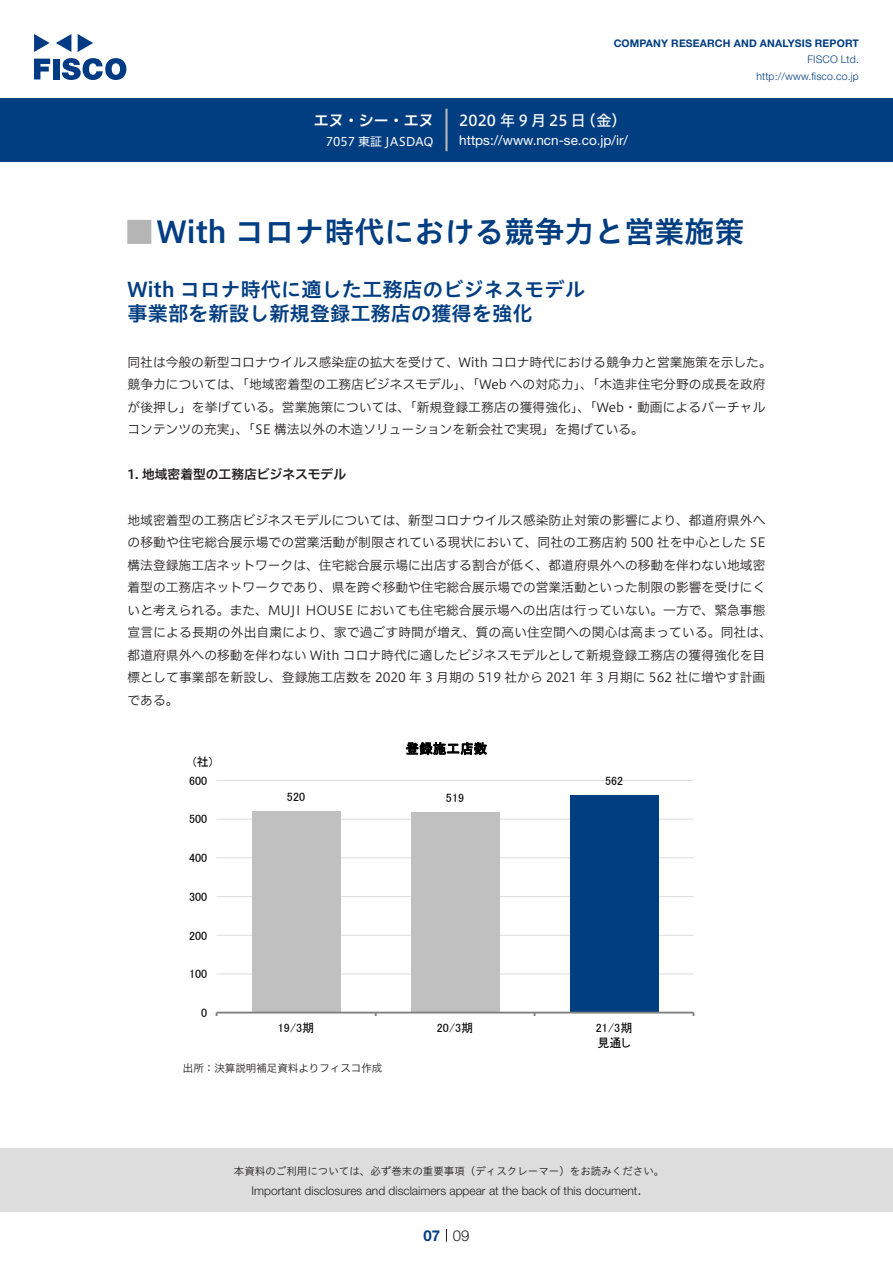
<style>
.page{position:relative;width:893px;height:1263px;background:#fff}
.page>*{position:absolute;margin:0;border:0;box-sizing:border-box;transform-origin:0 0}
.t1{font:30px "Hiragino UD Sans Std N W6";color:#003d81}
.t2{font:700 24px "Koz Go Pro";color:#b5b5b6}
.t3{font:20.25px/24px "Hiragino UD Sans Std W6";color:#003d81}
.t4{font:15px "Hiragino UD Sans F Std N W5";letter-spacing:.21em;color:#fff}
.t5{font:15px "Hiragino UD Sans F Std N W6";color:#fff}
.t6{font:300 15px "Helvetica Neue LT Std";color:#231f20}
.t7{font:700 15px "Helvetica Neue LT Std";color:#003d81}
.t8{font:13.5px "Helvetica Neue LT Std";color:#fff}
.t9{font:13.5px "MS P Gothic";letter-spacing:.01em;color:#000}
.t10{font:12.75px/22.5px "Hiragino UD Sans F Std N W3";color:#231f20}
.t11{font:12.75px "Hiragino UD Sans F Std N W6";color:#231f20}
.t12{font:12.15px "MS P Gothic";color:#000}
.t13{font:300 12px "Helvetica Neue LT Std";color:#231f20}
.t14{font:12px "MS P Gothic";letter-spacing:.005em;color:#000}
.t15{font:12px "Hiragino UD Sans F Std N W4";color:#fff}
.t16{font:10.5px "Hiragino UD Sans Std W3";color:#231f20}
.t17{font:700 10.5px "Helvetica Neue LT Std";letter-spacing:.015em;color:#003d81}
.t18{font:300 10.5px/16.5px "Helvetica Neue LT Std";letter-spacing:.015em;color:#003d81;text-align:right}
.t19{font:10.5px "Hiragino UD Sans F Std N W3";color:#231f20}
</style>
<div class="page">
<div style="left:0;top:1148px;width:893px;height:64px;background:#ddd"></div>
<svg style="left:34px;top:59px;width:16px;height:20px"></svg>
<div style="left:53px;top:59px;width:6px;height:20px;background:#003a83"></div>
<svg style="left:62px;top:58px;width:64px;height:22px"></svg>
<svg style="left:34px;top:34px;width:16px;height:18px"></svg>
<svg style="left:78px;top:34px;width:15px;height:18px"></svg>
<svg style="left:56px;top:34px;width:15px;height:18px"></svg>
<div style="left:0;top:98px;width:893px;height:64px;background:#003d81"></div>
<hr style="left:445px;top:109px;width:3px;height:42px;background:#b5b5b6">
<svg style="left:446px;top:1229px;width:1px;height:13px"></svg>
<hr style="left:217px;top:973px;width:476px;height:1px;background:#ddd">
<hr style="left:217px;top:935px;width:476px;height:1px;background:#ddd">
<hr style="left:217px;top:896px;width:476px;height:1px;background:#ddd">
<hr style="left:217px;top:857px;width:476px;height:1px;background:#ddd">
<hr style="left:217px;top:819px;width:476px;height:1px;background:#ddd">
<hr style="left:217px;top:780px;width:476px;height:1px;background:#ddd">
<div style="left:252px;top:811px;width:88px;height:201px;background:#c0c0c0"></div>
<div style="left:411px;top:812px;width:88px;height:200px;background:#c0c0c0"></div>
<div style="left:570px;top:795px;width:88px;height:217px;background:#003d81"></div>
<hr style="left:217px;top:1012px;width:476px;height:1px;background:#808080">
<p class="t5" style="left:314px;top:109px;width:122px">エヌ・シー・エヌ</p>
<p class="t15" style="left:326px;top:132px;width:109px">7057 東証 JASDAQ</p>
<p class="t17" style="left:614px;top:37px;width:247px">COMPANY RESEARCH AND ANALYSIS REPORT</p>
<p class="t18" style="left:756px;top:51px;width:104px">FISCO Ltd. http://www.fisco.co j p.</p>
<p class="t4" style="left:581px;top:109px;width:47px">（金(</p>
<p class="t4" style="left:459px;top:109px;width:128px">2020年9月25日</p>
<p class="t8" style="left:459px;top:132px;width:170px">https: / / w w w . n c n - s e . c o j p. /i r/</p>
<h1 class="t1" style="left:157px;top:209px;width:589px">With コロナ時代における競争力と営業施策</h1>
<h2 class="t2" style="left:128px;top:217px;width:25px">█</h2>
<h3 class="t3" style="left:128px;top:276px;width:459px">With コロナ時代に適した工務店のビジネスモデル事業部を新設し新規登録工務店の獲得を強化</h3>
<p class="t10" style="left:128px;top:350px;width:646px">同社は今般の新型コロナウイルス感染症の拡大を受けて、With コロナ時代における競争力と営業施策を示した。競争力については、「地域密着型の工務店ビジネスモデル」、「Web への対応力」、「木造非住宅分野の成長を政府が後押し」を挙げている。営業施策については、「新規登録工務店の獲得強化」、「Web・動画によるバーチャルコンテンツの充実」、「SE 構法以外の木造ソリューションを新会社で実現」を掲げている。</p>
<p class="t11" style="left:128px;top:465px;width:220px">1. 地域密着型の工務店ビジネスモデル</p>
<p class="t10" style="left:128px;top:508px;width:646px">地域密着型の工務店ビジネスモデルについては、新型コロナウイルス感染防止対策の影響により、都道府県外への移動や住宅総合展示場での営業活動が制限されている現状において、同社の工務店約 500 社を中心とした SE構法登録施工店ネットワークは、住宅総合展示場に出店する割合が低く、都道府県外への移動を伴わない地域密着型の工務店ネットワークであり、県を跨ぐ移動や住宅総合展示場での営業活動といった制限の影響を受けにくいと考えられる。また、MUJI HOUSE においても住宅総合展示場への出店は行っていない。一方で、緊急事態宣言による長期の外出自粛により、家で過ごす時間が増え、質の高い住空間への関心は高まっている。同社は、都道府県外への移動を伴わない With コロナ時代に適したビジネスモデルとして新規登録工務店の獲得強化を目標として事業部を新設し、登録施工店数を 2020 年 3 月期の 519 社から 2021 年 3 月期に 562 社に増やす計画である。</p>
<p class="t14" style="left:193px;top:755px;width:21px">社( (</p>
<p class="t14" style="left:189px;top:774px;width:20px">600</p>
<p class="t14" style="left:189px;top:813px;width:20px">500</p>
<p class="t14" style="left:189px;top:852px;width:20px">400</p>
<p class="t14" style="left:189px;top:890px;width:20px">300</p>
<p class="t14" style="left:189px;top:929px;width:20px">200</p>
<p class="t14" style="left:189px;top:968px;width:20px">100</p>
<p class="t12" style="left:201px;top:1006px;width:8px">0</p>
<p class="t14" style="left:287px;top:791px;width:20px">520</p>
<p class="t14" style="left:278px;top:1021px;width:38px">19/3期</p>
<p class="t19" style="left:183px;top:1060px;width:201px">出所：決算説明補足資料よりフィスコ作成</p>
<p class="t9" style="left:405px;top:742px;width:83px">登録施工店数</p>
<p class="t14" style="left:446px;top:791px;width:20px">519</p>
<p class="t14" style="left:437px;top:1021px;width:38px">20/3期</p>
<p class="t14" style="left:605px;top:775px;width:20px">562</p>
<p class="t14" style="left:596px;top:1021px;width:38px">21/3期</p>
<p class="t12" style="left:597px;top:1037px;width:35px">見通し</p>
<p class="t16" style="left:234px;top:1163px;width:432px">本資料のご利用については、必ず巻末の重要事項（ディスクレーマー）をお読みください。</p>
<p class="t6" style="left:637px;top:1180px;width:6px">.</p>
<p class="t13" style="left:251px;top:1183px;width:387px">Important disclosures and disclaimers appear at the back of this document</p>
<p class="t7" style="left:423px;top:1226px;width:18px">07</p>
<p class="t6" style="left:453px;top:1226px;width:18px">09</p>
</div>
